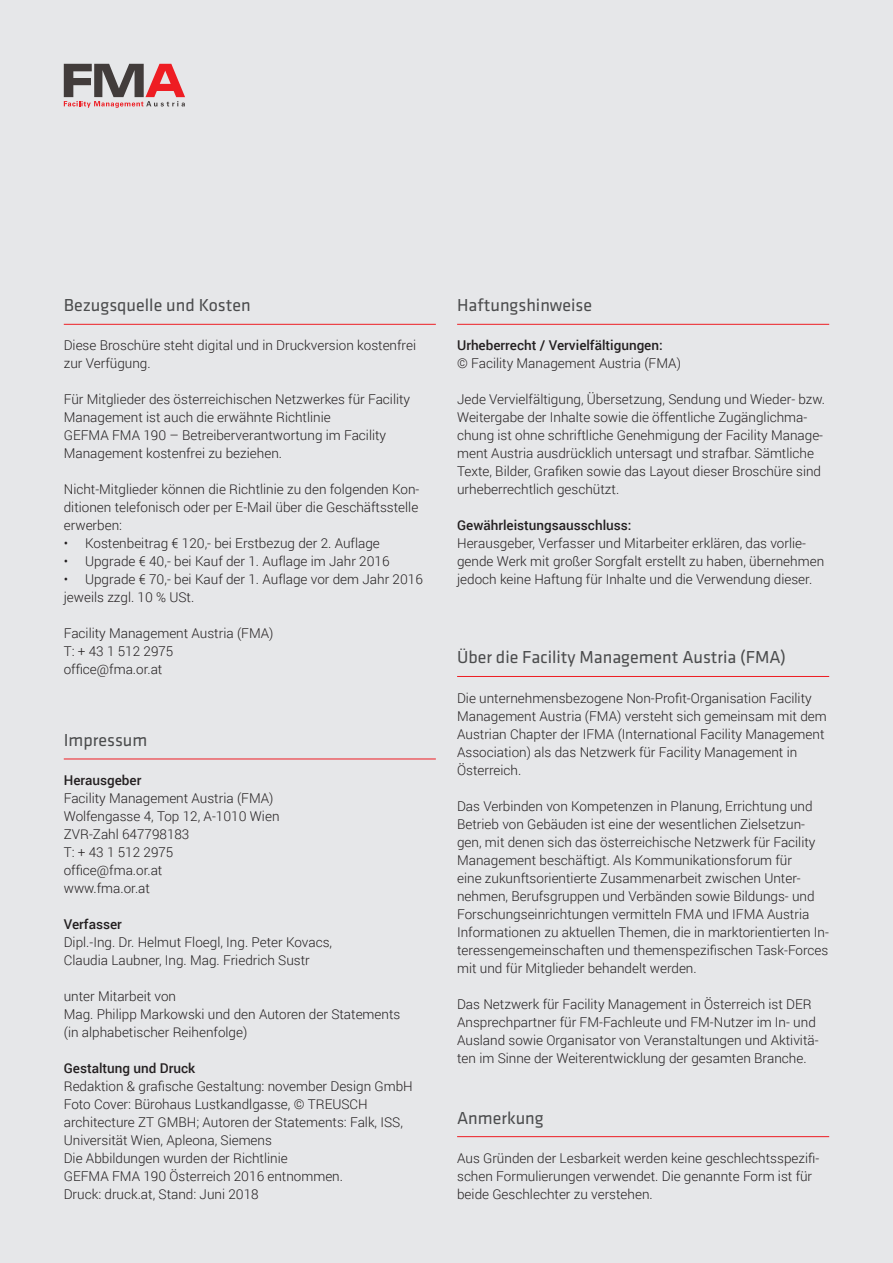
<style>
.page{position:relative;width:893px;height:1263px;background:#e6e7e9}
.page>*{position:absolute;margin:0;border:0;box-sizing:border-box;transform-origin:0 0}
.t1{font:18px "Klavika";color:#4b4c4d}
.t2{font:300 13.5px/18px "Roboto";color:#231f20}
.t3{font:500 13.5px "Roboto";color:#231f20}
</style>
<div class="page">
<svg style="left:64px;top:64px;width:121px;height:44px"></svg>
<hr style="left:64px;top:324px;width:372px;height:1px;background:#ee1d23">
<hr style="left:64px;top:759px;width:372px;height:1px;background:#ee1d23">
<hr style="left:457px;top:324px;width:372px;height:1px;background:#ee1d23">
<hr style="left:457px;top:676px;width:372px;height:1px;background:#ee1d23">
<hr style="left:457px;top:1136px;width:372px;height:1px;background:#ee1d23">
<h1 class="t1" style="left:64px;top:293px;width:188px">Bezugsquelle und Kosten</h1>
<p class="t2" style="left:64px;top:336px;width:354px">Diese Broschüre steht digital und in Druckversion kostenfrei zur Verfügung.</p>
<p class="t2" style="left:64px;top:390px;width:348px">Für Mitglieder des österreichischen Netzwerkes für Facility Management ist auch die erwähnte Richtlinie<br>GEFMA FMA 190 – Betreiberverantwortung im Facility Management kostenfrei zu beziehen.</p>
<p class="t2" style="left:64px;top:480px;width:357px;text-align:justify">Nicht-Mitglieder können die Richtlinie zu den folgenden Kon&shy;ditionen telefonisch oder per E-Mail über die Geschäftsstelle erwerben:</p>
<p class="t2" style="left:64px;top:534px;width:318px">• Kostenbeitrag € 120,- bei Erstbezug der 2. Auflage</p>
<p class="t2" style="left:64px;top:552px;width:327px">• Upgrade € 40,- bei Kauf der 1. Auflage im Jahr 2016</p>
<p class="t2" style="left:64px;top:570px;width:361px">• Upgrade € 70,- bei Kauf der 1. Auflage vor dem Jahr 2016 jeweils zzgl. 10 % USt.</p>
<p class="t2" style="left:64px;top:624px;width:211px">Facility Management Austria (FMA)<br>T: + 43 1 512 2975 office@fma.or.at</p>
<h1 class="t1" style="left:64px;top:728px;width:85px">Impressum</h1>
<p class="t3" style="left:64px;top:771px;width:79px">Herausgeber</p>
<p class="t2" style="left:64px;top:789px;width:217px">Facility Management Austria (FMA)<br>Wolfengasse 4, Top 12, A-1010 Wien<br>ZVR-Zahl 647798183<br>T: + 43 1 512 2975<br>office@fma.or.at<br>www.fma.or.at</p>
<p class="t3" style="left:64px;top:915px;width:60px">Verfasser</p>
<p class="t2" style="left:64px;top:933px;width:270px">Dipl.-Ing. Dr. Helmut Floegl, Ing. Peter Kovacs,<br>Claudia Laubner, Ing. Mag. Friedrich Sustr</p>
<p class="t2" style="left:64px;top:987px;width:338px">unter Mitarbeit von<br>Mag. Philipp Markowski und den Autoren der Statements (in alphabetischer Reihenfolge)</p>
<p class="t3" style="left:64px;top:1059px;width:133px">Gestaltung und Druck</p>
<p class="t2" style="left:64px;top:1077px;width:351px">Redaktion &amp; grafische Gestaltung: november Design GmbH Foto Cover: Bürohaus Lustkandlgasse, © TREUSCH architecture ZT GMBH; Autoren der Statements: Falk, ISS, Universität Wien, Apleona, Siemens<br>Die Abbildungen wurden der Richtlinie<br>GEFMA FMA 190 Österreich 2016 entnommen.<br>Druck: druck.at, Stand: Juni 2018</p>
<h1 class="t1" style="left:457px;top:293px;width:136px">Haftungshinweise</h1>
<p class="t3" style="left:457px;top:336px;width:207px">Urheberrecht / Vervielfältigungen:</p>
<p class="t2" style="left:457px;top:354px;width:225px">© Facility Management Austria (FMA)</p>
<p class="t2" style="left:457px;top:390px;width:369px">Jede Vervielfältigung, Übersetzung, Sendung und Wieder- bzw.<br>Weitergabe der Inhalte sowie die öffentliche Zugänglichma&shy;chung ist ohne schriftliche Genehmigung der Facility Manage&shy;ment Austria ausdrücklich untersagt und strafbar. Sämtliche Texte, Bilder, Grafiken sowie das Layout dieser Broschüre sind urheberrechtlich geschützt.</p>
<p class="t3" style="left:457px;top:516px;width:176px">Gewährleistungsausschluss:</p>
<p class="t2" style="left:457px;top:534px;width:369px">Herausgeber, Verfasser und Mitarbeiter erklären, das vorlie&shy;gende Werk mit großer Sorgfalt erstellt zu haben, übernehmen jedoch keine Haftung für Inhalte und die Verwendung dieser.</p>
<h1 class="t1" style="left:457px;top:646px;width:330px">Über die Facility Management Austria (FMA)</h1>
<p class="t2" style="left:457px;top:688px;width:371px">Die unternehmensbezogene Non-Profit-Organisation Facility Management Austria (FMA) versteht sich gemeinsam mit dem Austrian Chapter der IFMA (International Facility Management Association) als das Netzwerk für Facility Management in Österreich.</p>
<p class="t2" style="left:457px;top:796px;width:373px">Das Verbinden von Kompetenzen in Planung, Errichtung und Betrieb von Gebäuden ist eine der wesentlichen Zielsetzun&shy;gen, mit denen sich das österreichische Netzwerk für Facility Management beschäftigt. Als Kommunikationsforum für<br>eine zukunftsorientierte Zusammenarbeit zwischen Unter&shy;nehmen, Berufsgruppen und Verbänden sowie Bildungs- und Forschungseinrichtungen vermitteln FMA und IFMA Austria Informationen zu aktuellen Themen, die in marktorientierten In&shy;teressengemeinschaften und themenspezifischen Task-Forces mit und für Mitglieder behandelt werden.</p>
<p class="t2" style="left:457px;top:994px;width:363px">Das Netzwerk für Facility Management in Österreich ist DER Ansprechpartner für FM-Fachleute und FM-Nutzer im In- und Ausland sowie Organisator von Veranstaltungen und Aktivitä&shy;ten im Sinne der Weiterentwicklung der gesamten Branche.</p>
<h1 class="t1" style="left:457px;top:1106px;width:88px">Anmerkung</h1>
<p class="t2" style="left:457px;top:1148px;width:364px">Aus Gründen der Lesbarkeit werden keine geschlechtsspezifi&shy;schen Formulierungen verwendet. Die genannte Form ist für beide Geschlechter zu verstehen.</p>
</div>
